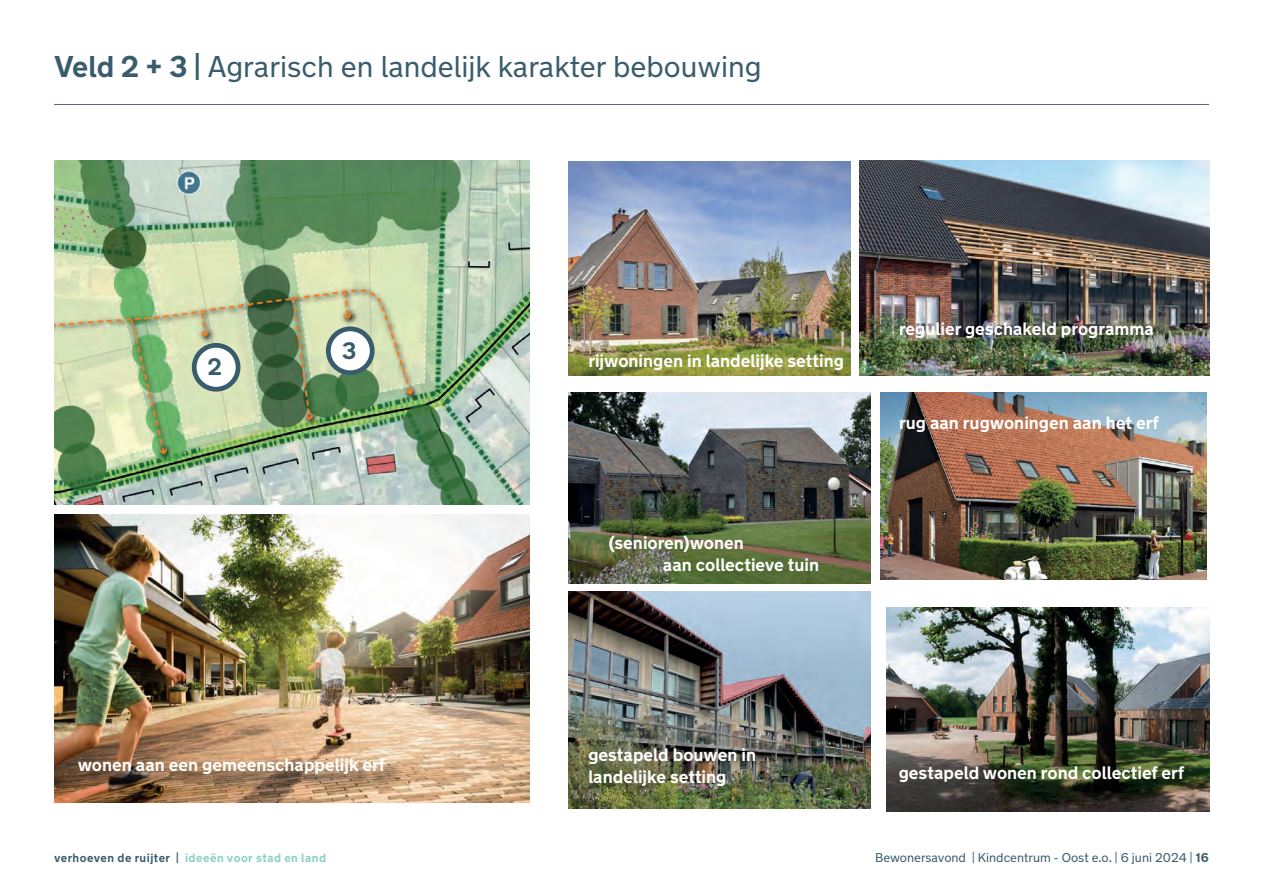
<style>
.page{position:relative;width:1263px;height:893px;background:#fff}
.page>*{position:absolute;margin:0;border:0;box-sizing:border-box;transform-origin:0 0}
.t1{font:30px "New Transport";color:#395c6c}
.t2{font:700 23.85px "New Transport";color:#395c6c}
.t3{font:700 18px/21.6px "New Transport";color:#fff}
.t4{font:12.75px "New Transport";color:#395c6c}
.t5{font:700 12px "New Transport";letter-spacing:.04em;color:#89d0c7}
.s1{font-weight:700}
.s2{color:#395c6c}
</style>
<div class="page">
<hr style="left:54px;top:104px;width:1155px;height:1px;background:#395c6c">
<img style="left:859px;top:161px;width:350px;height:215px">
<img style="left:886px;top:607px;width:323px;height:204px">
<img style="left:569px;top:393px;width:301px;height:190px">
<img style="left:569px;top:592px;width:301px;height:216px">
<img style="left:569px;top:161px;width:281px;height:215px">
<img style="left:881px;top:393px;width:325px;height:186px">
<img style="left:54px;top:161px;width:475px;height:343px">
<div style="left:194px;top:345px;width:44px;height:44px;background:#fff;border-radius:50%"></div>
<div style="left:192px;top:343px;width:48px;height:49px;border:5px solid #395c6c;border-radius:50%"></div>
<div style="left:328px;top:329px;width:44px;height:44px;background:#fff;border-radius:50%"></div>
<div style="left:326px;top:326px;width:49px;height:49px;border:5px solid #395c6c;border-radius:50%"></div>
<img style="left:54px;top:515px;width:475px;height:287px">
<div style="left:81px;top:761px;width:322px;height:30px;background:#231f20;opacity:.75"></div>
<h1 class="t1" style="left:54px;top:48px;width:709px"><span class="s1">Veld 2 + 3 |</span> Agrarisch en landelijk karakter bebouwing</h1>
<h2 class="t2" style="left:208px;top:352px;width:16px">2</h2>
<h2 class="t2" style="left:342px;top:335px;width:16px">3</h2>
<p class="t3" style="left:78px;top:754px;width:309px">wonen aan een gemeenschappelijk erf</p>
<p class="t3" style="left:588px;top:350px;width:257px">rijwoningen in landelijke setting</p>
<p class="t3" style="left:663px;top:533px;width:158px;text-indent:-54px">(senioren)wonen<br>aan collectieve tuin</p>
<p class="t3" style="left:899px;top:318px;width:256px">regulier geschakeld programma</p>
<p class="t3" style="left:899px;top:413px;width:261px">rug aan rugwoningen aan het erf</p>
<p class="t3" style="left:588px;top:744px;width:169px">gestapeld bouwen in landelijke setting</p>
<p class="t3" style="left:899px;top:762px;width:287px">gestapeld wonen rond collectief erf</p>
<p class="t5" style="left:54px;top:850px;width:274px"><span class="s2">verhoeven de ruijter |</span> ideeën voor stad en land</p>
<p class="t4" style="left:875px;top:850px;width:335px">Bewonersavond | Kindcentrum - Oost e.o. | 6 juni 2024 | <span class="s1">16</span></p>
</div>
